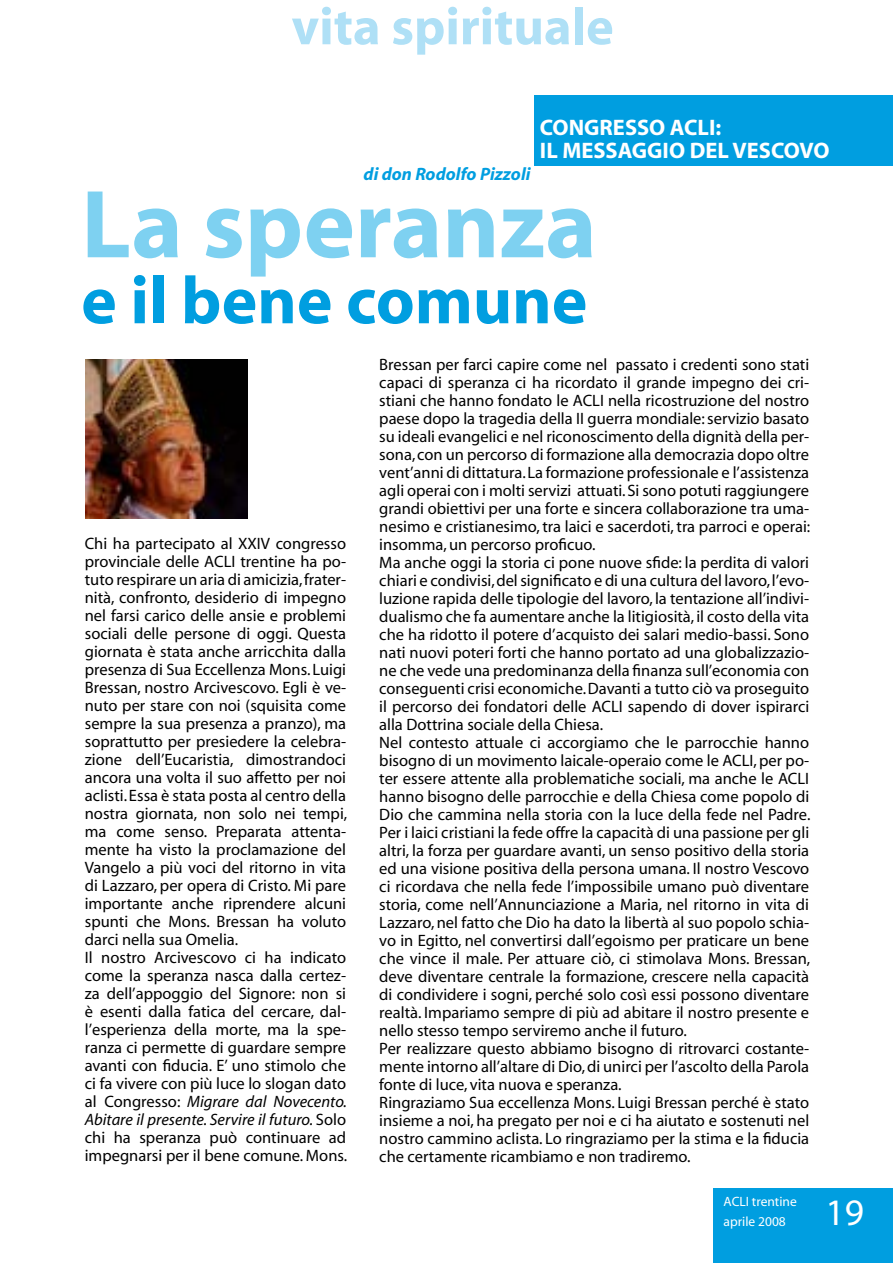
<style>
.page{position:relative;width:893px;height:1263px;background:#fff}
.page>*{position:absolute;margin:0;border:0;box-sizing:border-box;transform-origin:0 0}
.t1{font:700 97.5px "Myriad";color:#7ed1f1}
.t2{font:700 67.5px "Myriad";color:#009ee0}
.t3{font:700 52.5px "Myriad";color:#afe0f6}
.t4{font:37.5px "Myriad";color:#fff}
.t5{font:700 22.5px/22.5px "Myriad";color:#fff}
.t6{font:italic 700 18px "Myriad";color:#009ee0}
.t7{font:16.5px/18px "Myriad";color:#000}
.t8{font:13.5px/19.5px "Myriad";color:#fff}
.s1{font-style:italic}
</style>
<div class="page">
<div style="left:534px;top:95px;width:359px;height:71px;background:#009ee0"></div>
<img style="left:86px;top:360px;width:162px;height:158px">
<div style="left:714px;top:1188px;width:179px;height:75px;background:#009ee0"></div>
<h3 class="t3" style="left:291px;top:0;width:324px">vita spirituale</h3>
<p class="t6" style="left:364px;top:165px;width:168px">di don Rodolfo Pizzoli</p>
<h3 class="t5" style="left:540px;top:117px;width:291px">CONGRESSO ACLI:<br>IL MESSAGGIO DEL VESCOVO</h3>
<h1 class="t1" style="left:81px;top:174px;width:517px">La speranza</h1>
<h2 class="t2" style="left:81px;top:266px;width:508px">e il bene comune</h2>
<p class="t7" style="left:85px;top:535px;width:264px">Chi ha partecipato al XXIV congresso provinciale delle ACLI trentine ha po&shy;tuto respirare un aria di amicizia, frater&shy;nità, confronto, desiderio di impegno nel farsi carico delle ansie e problemi sociali delle persone di oggi. Questa giornata è stata anche arricchita dalla presenza di Sua Eccellenza Mons. Luigi Bressan, nostro Arcivescovo. Egli è ve&shy;nuto per stare con noi (squisita come sempre la sua presenza a pranzo), ma soprattutto per presiedere la celebra&shy;zione dell’Eucaristia, dimostrandoci ancora una volta il suo affetto per noi aclisti. Essa è stata posta al centro della nostra giornata, non solo nei tempi, ma come senso. Preparata attenta&shy;mente ha visto la proclamazione del Vangelo a più voci del ritorno in vita di Lazzaro, per opera di Cristo. Mi pare importante anche riprendere alcuni spunti che Mons. Bressan ha voluto darci nella sua Omelia.<br>Il nostro Arcivescovo ci ha indicato come la speranza nasca dalla certez&shy;za dell’appoggio del Signore: non si è esenti dalla fatica del cercare, dal&shy;l’esperienza della morte, ma la spe&shy;ranza ci permette di guardare sempre avanti con fiducia. E’ uno stimolo che ci fa vivere con più luce lo slogan dato al Congresso: <span class="s1">Migrare dal Novecento.<br>Abitare il presente. Servire il futuro.</span> Solo chi ha speranza può continuare ad impegnarsi per il bene comune. Mons.</p>
<p class="t7" style="left:379px;top:356px;width:433px">Bressan per farci capire come nel passato i credenti sono stati capaci di speranza ci ha ricordato il grande impegno dei cri&shy;stiani che hanno fondato le ACLI nella ricostruzione del nostro paese dopo la tragedia della II guerra mondiale: servizio basato su ideali evangelici e nel riconoscimento della dignità della per&shy;sona, con un percorso di formazione alla democrazia dopo oltre vent’anni di dittatura. La formazione professionale e l’assistenza agli operai con i molti servizi attuati. Si sono potuti raggiungere grandi obiettivi per una forte e sincera collaborazione tra uma&shy;nesimo e cristianesimo, tra laici e sacerdoti, tra parroci e operai: insomma, un percorso proficuo.<br>Ma anche oggi la storia ci pone nuove sfide: la perdita di valori chiari e condivisi, del significato e di una cultura del lavoro, l’evo&shy;luzione rapida delle tipologie del lavoro, la tentazione all’indivi&shy;dualismo che fa aumentare anche la litigiosità, il costo della vita che ha ridotto il potere d’acquisto dei salari medio-bassi. Sono nati nuovi poteri forti che hanno portato ad una globalizzazio&shy;ne che vede una predominanza della finanza sull’economia con conseguenti crisi economiche. Davanti a tutto ciò va proseguito il percorso dei fondatori delle ACLI sapendo di dover ispirarci alla Dottrina sociale della Chiesa.<br>Nel contesto attuale ci accorgiamo che le parrocchie hanno bisogno di un movimento laicale-operaio come le ACLI, per po&shy;ter essere attente alla problematiche sociali, ma anche le ACLI hanno bisogno delle parrocchie e della Chiesa come popolo di Dio che cammina nella storia con la luce della fede nel Padre.<br>Per i laici cristiani la fede offre la capacità di una passione per gli altri, la forza per guardare avanti, un senso positivo della storia ed una visione positiva della persona umana. Il nostro Vescovo ci ricordava che nella fede l’impossibile umano può diventare storia, come nell’Annunciazione a Maria, nel ritorno in vita di Lazzaro, nel fatto che Dio ha dato la libertà al suo popolo schia&shy;vo in Egitto, nel convertirsi dall’egoismo per praticare un bene che vince il male. Per attuare ciò, ci stimolava Mons. Bressan, deve diventare centrale la formazione, crescere nella capacità di condividere i sogni, perché solo così essi possono diventare realtà. Impariamo sempre di più ad abitare il nostro presente e nello stesso tempo serviremo anche il futuro.<br>Per realizzare questo abbiamo bisogno di ritrovarci costante&shy;mente intorno all’altare di Dio, di unirci per l’ascolto della Parola fonte di luce, vita nuova e speranza.<br>Ringraziamo Sua eccellenza Mons. Luigi Bressan perché è stato insieme a noi, ha pregato per noi e ci ha aiutato e sostenuti nel nostro cammino aclista. Lo ringraziamo per la stima e la fiducia che certamente ricambiamo e non tradiremo.</p>
<p class="t8" style="left:724px;top:1192px;width:75px">ACLI trentine aprile 2008</p>
<h3 class="t4" style="left:825px;top:1193px;width:40px">19</h3>
</div>
